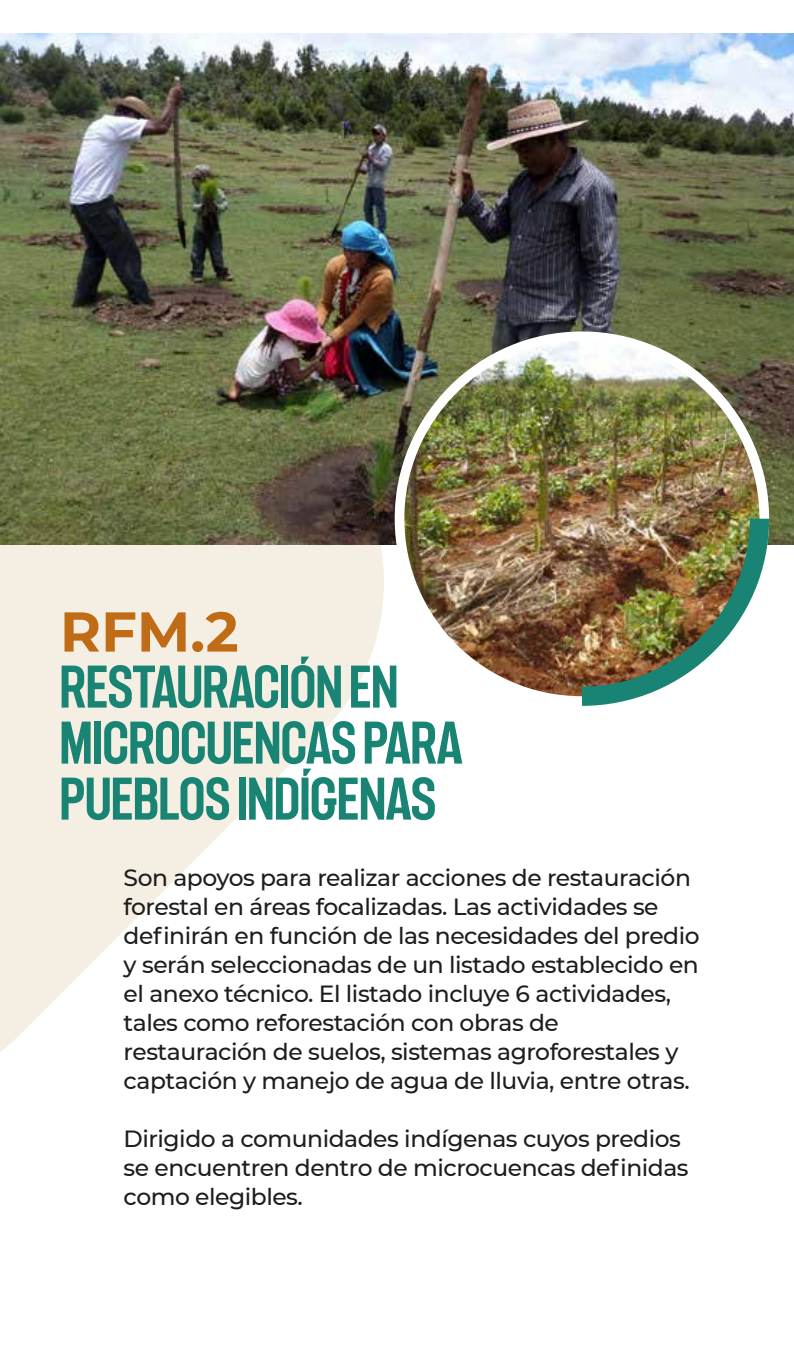
<style>
.page{position:relative;width:794px;height:1361px;background:#fff}
.page>*{position:absolute;margin:0;border:0;box-sizing:border-box;transform-origin:0 0}
.t1{font:500 56px/56px "F37 Judge";color:#198473}
.t2{font:700 56px "Montserrat";color:#c06b15}
.t3{font:500 23.4px/29px "Montserrat";letter-spacing:-.02em;color:#1d1d1b}
</style>
<div class="page">
<svg style="left:0;top:544px;width:397px;height:508px;fill:#f5efe3"></svg>
<img style="left:0;top:33px;width:794px;height:511px">
<div style="left:395px;top:331px;width:374px;height:375px;border:19px solid #fff;border-radius:50%"></div>
<img style="left:404px;top:341px;width:355px;height:355px;border-radius:177px">
<img style="left:562px;top:499px;width:216px;height:207px">
<h1 class="t2" style="left:60px;top:591px;width:180px">RFM.2</h1>
<h1 class="t1" style="left:60px;top:659px;width:404px">RESTAURACIÓN EN<br>MICROCUENCAS PARA<br>PUEBLOS INDÍGENAS</h1>
<p class="t3" style="left:124px;top:862px;width:577px">Son apoyos para realizar acciones de restauración forestal en áreas focalizadas. Las actividades se definirán en función de las necesidades del predio y serán seleccionadas de un listado establecido en el anexo técnico. El listado incluye 6 actividades, tales como reforestación con obras de restauración de suelos, sistemas agroforestales y captación y manejo de agua de lluvia, entre otras.</p>
<p class="t3" style="left:124px;top:1123px;width:566px">Dirigido a comunidades indígenas cuyos predios se encuentren dentro de microcuencas definidas como elegibles.</p>
</div>
